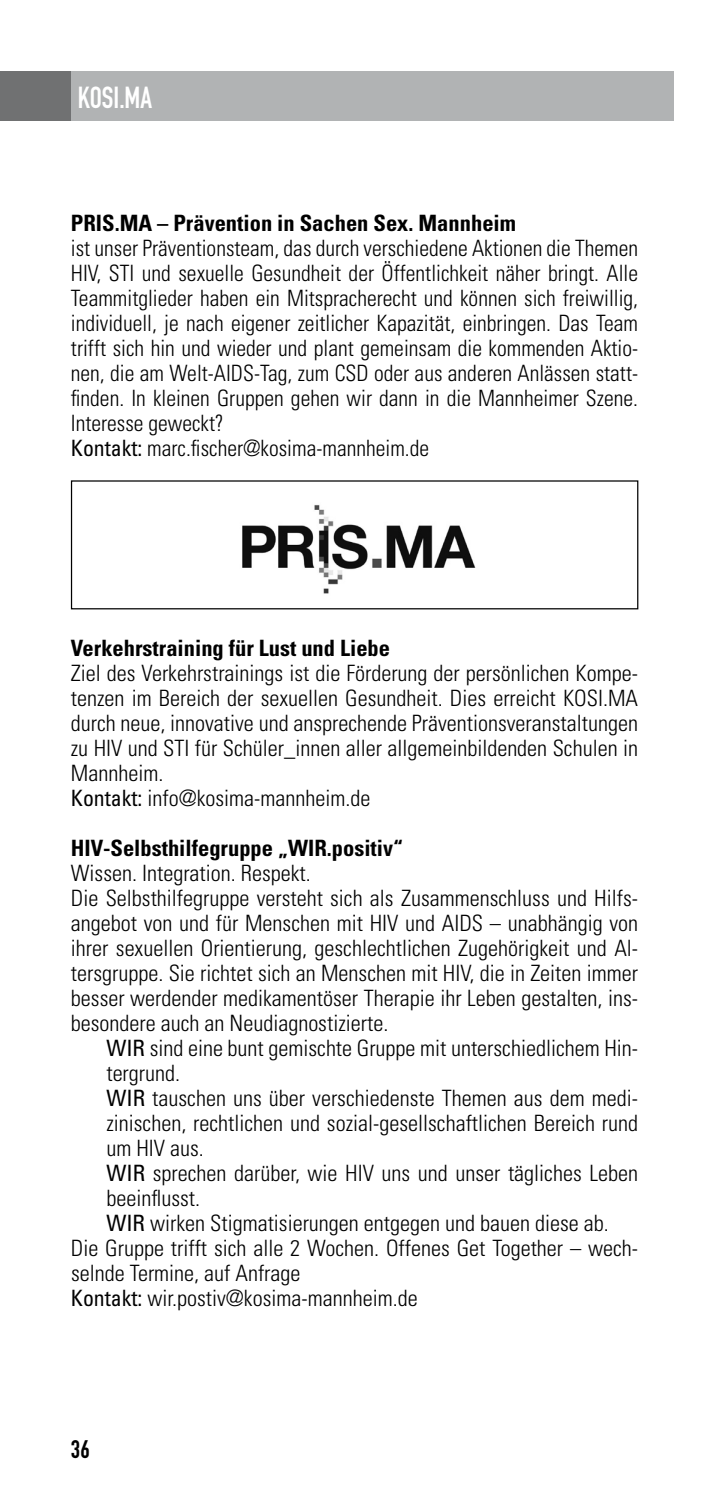
<style>
.page{position:relative;width:709px;height:1489px;background:#fff}
.page>*{position:absolute;margin:0;border:0;box-sizing:border-box;transform-origin:0 0}
.t1{font:30px "DIN Engschrift";color:#fff;scale:.95 1}
.t2{font:25px "DIN Engschrift";color:#000}
.t3{font:300 condensed 22.5px/25px "Univers";color:#000}
.t4{font:700 condensed 22.5px "Univers";color:#000}
.s1{font-weight:400}
</style>
<div class="page">
<div style="left:0;top:71px;width:673px;height:49px;background:#b1b3b4"></div>
<div style="left:0;top:71px;width:71px;height:49px;background:#707172"></div>
<img style="left:242px;top:505px;width:234px;height:89px">
<div style="left:71px;top:480px;width:567px;height:129px;border:1px solid #000"></div>
<h1 class="t1" style="left:78px;top:79px;width:79px">KOSI.MA</h1>
<p class="t4" style="left:71px;top:209px;width:447px">PRIS.MA – Prävention in Sachen Sex. Mannheim</p>
<p class="t3" style="left:71px;top:235px;width:568px">ist unser Präventionsteam, das durch verschiedene Aktionen die Themen HIV, STI und sexuelle Gesundheit der Öffentlichkeit näher bringt. Alle Teammitglieder haben ein Mitspracherecht und können sich freiwillig, individuell, je nach eigener zeitlicher Kapazität, einbringen. Das Team trifft sich hin und wieder und plant gemeinsam die kommenden Aktio&shy;nen, die am Welt-AIDS-Tag, zum CSD oder aus anderen Anlässen statt&shy;finden. In kleinen Gruppen gehen wir dann in die Mannheimer Szene.<br>Interesse geweckt?<br><span class="s1">Kontakt:</span> marc.fischer@kosima-mannheim.de</p>
<p class="t4" style="left:71px;top:634px;width:321px">Verkehrstraining für Lust und Liebe</p>
<p class="t3" style="left:71px;top:660px;width:569px">Ziel des Verkehrstrainings ist die Förderung der persönlichen Kompe&shy;tenzen im Bereich der sexuellen Gesundheit. Dies erreicht KOSI.MA durch neue, innovative und ansprechende Präventionsveranstaltungen zu HIV und STI für Schüler_innen aller allgemeinbildenden Schulen in Mannheim.<br><span class="s1">Kontakt:</span> info@kosima-mannheim.de</p>
<p class="t4" style="left:71px;top:834px;width:334px">HIV-Selbsthilfegruppe „WIR.positiv“</p>
<p class="t3" style="left:71px;top:860px;width:568px">Wissen. Integration. Respekt.<br>Die Selbsthilfegruppe versteht sich als Zusammenschluss und Hilfs&shy;angebot von und für Menschen mit HIV und AIDS – unabhängig von ihrer sexuellen Orientierung, geschlechtlichen Zugehörigkeit und Al&shy;tersgruppe. Sie richtet sich an Menschen mit HIV, die in Zeiten immer besser werdender medikamentöser Therapie ihr Leben gestalten, ins&shy;besondere auch an Neudiagnostizierte.</p>
<p class="t3" style="left:106px;top:1035px;width:533px"><span class="s1">WIR</span> sind eine bunt gemischte Gruppe mit unterschiedlichem Hin-</p>
<p class="t3" style="left:106px;top:1060px;width:75px">tergrund.</p>
<p class="t3" style="left:106px;top:1085px;width:533px"><span class="s1">WIR</span> tauschen uns über verschiedenste Themen aus dem medi-</p>
<p class="t3" style="left:106px;top:1110px;width:533px">zinischen, rechtlichen und sozial-gesellschaftlichen Bereich rund</p>
<p class="t3" style="left:106px;top:1135px;width:99px">um HIV aus.</p>
<p class="t3" style="left:106px;top:1160px;width:533px"><span class="s1">WIR</span> sprechen darüber, wie HIV uns und unser tägliches Leben</p>
<p class="t3" style="left:106px;top:1185px;width:95px">beeinflusst.</p>
<p class="t3" style="left:106px;top:1210px;width:504px"><span class="s1">WIR</span> wirken Stigmatisierungen entgegen und bauen diese ab.</p>
<p class="t3" style="left:71px;top:1235px;width:569px">Die Gruppe trifft sich alle 2 Wochen. Offenes Get Together – wech-</p>
<p class="t3" style="left:71px;top:1260px;width:231px">selnde Termine, auf Anfrage</p>
<p class="t3" style="left:71px;top:1285px;width:348px"><span class="s1">Kontakt:</span> wir.postiv@kosima-mannheim.de</p>
<p class="t2" style="left:71px;top:1434px;width:21px">36</p>
</div>
